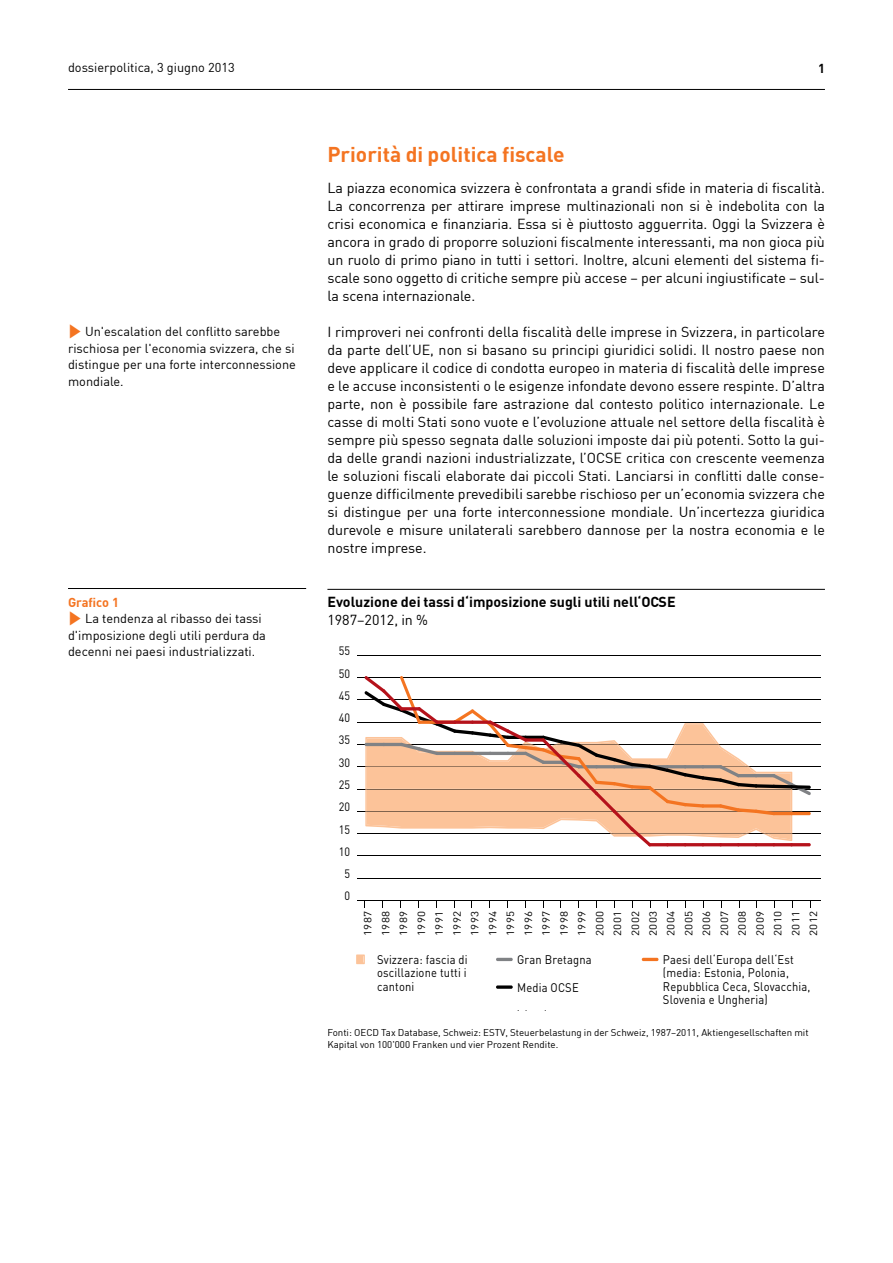
<style>
.page{position:relative;width:893px;height:1263px;background:#fff}
.page>*{position:absolute;margin:0;border:0;box-sizing:border-box;transform-origin:0 0}
.t1{font:700 21px "DIN";color:#f47421}
.t2{font:14.25px/18px "DIN";letter-spacing:-.005em;color:#000;text-align:justify}
.t3{font:700 14.25px "DIN";color:#000}
.t4{font:12.75px/16.5px "DIN";color:#000}
.t5{font:700 12.75px "DIN";letter-spacing:-.005em;color:#f47421}
.t6{font:700 12.75px "DIN";color:#000}
.t7{font:12.3px/13.2px "DIN";letter-spacing:.015em;color:#000;text-align:justify;scale:.9 1}
.t8{font:12px "DIN";color:#000;scale:.9 1}
.t9{font:10.35px/17.9px "DIN";letter-spacing:.015em;color:#000;text-align:justify;scale:1.11 1}
.t10{font:9.75px/12px "DIN";color:#000}
.s1{color:#f47421}
</style>
<div class="page">
<hr style="left:68px;top:89px;width:757px;height:1px;background:#000">
<hr style="left:327px;top:589px;width:498px;height:1px;background:#000">
<svg style="left:496px;top:985px;width:17px;height:4px"></svg>
<svg style="left:356px;top:954px;width:9px;height:10px"></svg>
<hr style="left:357px;top:900px;width:464px;height:1px;background:#000">
<hr style="left:357px;top:878px;width:464px;height:1px;background:#000">
<hr style="left:357px;top:856px;width:464px;height:1px;background:#000">
<hr style="left:357px;top:833px;width:464px;height:1px;background:#000">
<hr style="left:357px;top:811px;width:464px;height:1px;background:#000">
<hr style="left:357px;top:789px;width:464px;height:1px;background:#000">
<hr style="left:357px;top:767px;width:464px;height:1px;background:#000">
<hr style="left:357px;top:744px;width:464px;height:1px;background:#000">
<hr style="left:357px;top:722px;width:464px;height:1px;background:#000">
<hr style="left:357px;top:700px;width:464px;height:1px;background:#000">
<hr style="left:357px;top:677px;width:464px;height:1px;background:#000">
<hr style="left:357px;top:655px;width:464px;height:1px;background:#000">
<hr style="left:642px;top:958px;width:16px;height:3px;background:#f47421;border-radius:2px">
<hr style="left:496px;top:958px;width:17px;height:3px;background:#808285;border-radius:2px">
<svg style="left:364px;top:676px;width:447px;height:170px"></svg>
<hr style="left:648px;top:843px;width:21px;height:3px;background:#b5121b;border-radius:2px">
<hr style="left:666px;top:843px;width:21px;height:3px;background:#b5121b;border-radius:2px">
<hr style="left:684px;top:843px;width:20px;height:3px;background:#b5121b;border-radius:2px">
<hr style="left:701px;top:843px;width:21px;height:3px;background:#b5121b;border-radius:2px">
<hr style="left:719px;top:843px;width:21px;height:3px;background:#b5121b;border-radius:2px">
<hr style="left:737px;top:843px;width:21px;height:3px;background:#b5121b;border-radius:2px">
<hr style="left:755px;top:843px;width:20px;height:3px;background:#b5121b;border-radius:2px">
<hr style="left:772px;top:843px;width:21px;height:3px;background:#b5121b;border-radius:2px">
<hr style="left:790px;top:843px;width:21px;height:3px;background:#b5121b;border-radius:2px">
<hr style="left:68px;top:588px;width:238px;height:1px;background:#000">
<p class="t4" style="left:68px;top:59px;width:168px">dossierpolitica, 3 giugno 2013</p>
<p class="t6" style="left:818px;top:60px;width:8px">1</p>
<p class="t4" style="left:68px;top:323px;width:229px"><span class="s1">✓</span> Un'escalation del conflitto sarebbe rischiosa per l'economia svizzera, che si distingue per una forte interconnessione mondiale.</p>
<p class="t5" style="left:68px;top:594px;width:52px">Grafico 1</p>
<p class="t4" style="left:68px;top:610px;width:199px"><span class="s1">✓</span> La tendenza al ribasso dei tassi d'imposizione degli utili perdura da decenni nei paesi industrializzati.</p>
<h1 class="t1" style="left:327px;top:141px;width:239px">Priorità di politica fiscale</h1>
<p class="t2" style="left:327px;top:179px;width:499px">La piazza economica svizzera è confrontata a grandi sfide in materia di fiscalità.<br>La concorrenza per attirare imprese multinazionali non si è indebolita con la crisi economica e finanziaria. Essa si è piuttosto agguerrita. Oggi la Svizzera è ancora in grado di proporre soluzioni fiscalmente interessanti, ma non gioca più un ruolo di primo piano in tutti i settori. Inoltre, alcuni elementi del sistema fi&shy;scale sono oggetto di critiche sempre più accese – per alcuni ingiustificate – sul&shy;la scena internazionale.</p>
<p class="t2" style="left:327px;top:323px;width:499px">I rimproveri nei confronti della fiscalità delle imprese in Svizzera, in particolare da parte dell’UE, non si basano su principi giuridici solidi. Il nostro paese non deve applicare il codice di condotta europeo in materia di fiscalità delle imprese e le accuse inconsistenti o le esigenze infondate devono essere respinte. D’altra parte, non è possibile fare astrazione dal contesto politico internazionale. Le casse di molti Stati sono vuote e l’evoluzione attuale nel settore della fiscalità è sempre più spesso segnata dalle soluzioni imposte dai più potenti. Sotto la gui&shy;da delle grandi nazioni industrializzate, l’OCSE critica con crescente veemenza le soluzioni fiscali elaborate dai piccoli Stati. Lanciarsi in conflitti dalle conse&shy;guenze difficilmente prevedibili sarebbe rischioso per un’economia svizzera che si distingue per una forte interconnessione mondiale. Un’incertezza giuridica durevole e misure unilaterali sarebbero dannose per la nostra economia e le nostre imprese.</p>
<p class="t3" style="left:327px;top:593px;width:350px">Evoluzione dei tassi d‘imposizione sugli utili nell‘OCSE</p>
<p class="t2" style="left:327px;top:611px;width:102px">1987–2012, in %</p>
<p class="t8" style="left:339px;top:643px;width:14px">55</p>
<p class="t8" style="left:339px;top:666px;width:14px">50</p>
<p class="t8" style="left:339px;top:688px;width:14px">45</p>
<p class="t8" style="left:339px;top:710px;width:14px">40</p>
<p class="t8" style="left:339px;top:733px;width:14px">35</p>
<p class="t8" style="left:339px;top:755px;width:14px">30</p>
<p class="t8" style="left:339px;top:777px;width:14px">25</p>
<p class="t8" style="left:339px;top:799px;width:14px">20</p>
<p class="t8" style="left:339px;top:822px;width:14px">15</p>
<p class="t8" style="left:339px;top:844px;width:14px">10</p>
<p class="t8" style="left:344px;top:866px;width:8px">5</p>
<p class="t8" style="left:344px;top:888px;width:8px">0</p>
<p class="t9" style="left:359px;top:936px;width:24px;rotate:-90deg">1987<br>1988<br>1989<br>1990<br>1991<br>1992<br>1993<br>1994<br>1995<br>1996<br>1997<br>1998<br>1999<br>2000<br>2001<br>2002<br>2003<br>2004<br>2005<br>2006<br>2007<br>2008<br>2009<br>2010<br>2011<br>2012</p>
<p class="t7" style="left:663px;top:953px;width:165px;text-align:left">Paesi dell‘Europa dell‘Est (media: Estonia, Polonia,<br>Repubblica Ceca, Slovacchia,<br>Slovenia e Ungheria)</p>
<p class="t7" style="left:377px;top:953px;width:102px">Svizzera: fascia di oscillazione tutti i cantoni</p>
<p class="t7" style="left:517px;top:953px;width:84px">Gran Bretagna</p>
<p class="t7" style="left:517px;top:980px;width:70px">Media OCSE</p>
<p class="t10" style="left:327px;top:1026px;width:483px">Fonti: OECD Tax Database, Schweiz: ESTV, Steuerbelastung in der Schweiz, 1987–2011, Aktiengesellschaften mit<br>Kapital von 100'000 Franken und vier Prozent Rendite.</p>
</div>
